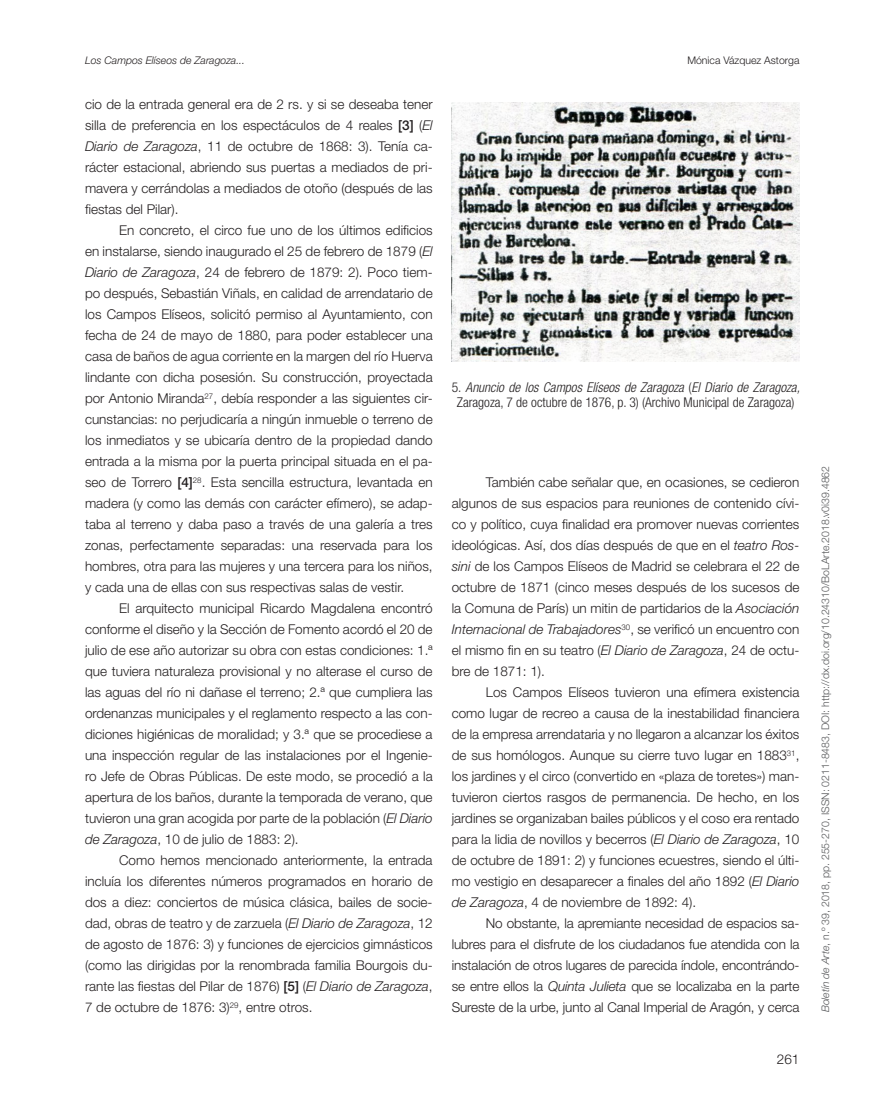
<style>
.page{position:relative;width:893px;height:1106px;background:#fff}
.page>*{position:absolute;margin:0;border:0;box-sizing:border-box;transform-origin:0 0}
.t1{font:300 13.5px/21px "Helvetica Neue LT Std";color:#231f20;text-align:justify}
.t2{font:300 condensed 13.5px/15px "Helvetica Neue LT Std";color:#231f20;text-align:center}
.t3{font:300 10.5px "Helvetica Neue LT Std";color:#57585a}
.t4{font:italic 300 10.5px "Helvetica Neue LT Std";color:#231f20}
.t5{font:300 10.5px "Helvetica Neue LT Std";color:#231f20}
.s1{font-weight:500}
.s2{font-style:italic}
</style>
<div class="page">
<img style="left:451px;top:102px;width:348px;height:259px">
<p class="t4" style="left:85px;top:54px;width:162px">Los Campos Elíseos de Zaragoza...</p>
<p class="t5" style="left:687px;top:54px;width:114px">Mónica Vázquez Astorga</p>
<p class="t1" style="left:85px;top:93px;width:349px">cio de la entrada general era de 2 rs. y si se deseaba tener silla de preferencia en los espectáculos de 4 reales <span class="s1">[3]</span> (<span class="s2">El Diario de Zaragoza</span>, 11 de octubre de 1868: 3). Tenía ca&shy;rácter estacional, abriendo sus puertas a mediados de pri&shy;mavera y cerrándolas a mediados de otoño (después de las fiestas del Pilar).</p>
<p class="t1" style="left:85px;top:219px;width:349px;text-indent:34px">En concreto, el circo fue uno de los últimos edificios en instalarse, siendo inaugurado el 25 de febrero de 1879 (<span class="s2">El Diario de Zaragoza</span>, 24 de febrero de 1879: 2). Poco tiem&shy;po después, Sebastián Viñals, en calidad de arrendatario de los Campos Elíseos, solicitó permiso al Ayuntamiento, con fecha de 24 de mayo de 1880, para poder establecer una casa de baños de agua corriente en la margen del río Huerva lindante con dicha posesión. Su construcción, proyectada por Antonio Miranda<sup>27</sup>, debía responder a las siguientes cir&shy;cunstancias: no perjudicaría a ningún inmueble o terreno de los inmediatos y se ubicaría dentro de la propiedad dando entrada a la misma por la puerta principal situada en el pa&shy;seo de Torrero <span class="s1">[4]</span><sup>28</sup>. Esta sencilla estructura, levantada en madera (y como las demás con carácter efímero), se adap&shy;taba al terreno y daba paso a través de una galería a tres zonas, perfectamente separadas: una reservada para los hombres, otra para las mujeres y una tercera para los niños, y cada una de ellas con sus respectivas salas de vestir.</p>
<p class="t1" style="left:85px;top:597px;width:349px;text-indent:34px">El arquitecto municipal Ricardo Magdalena encontró conforme el diseño y la Sección de Fomento acordó el 20 de julio de ese año autorizar su obra con estas condiciones: 1.ª que tuviera naturaleza provisional y no alterase el curso de las aguas del río ni dañase el terreno; 2.ª que cumpliera las ordenanzas municipales y el reglamento respecto a las con&shy;diciones higiénicas de moralidad; y 3.ª que se procediese a una inspección regular de las instalaciones por el Ingenie&shy;ro Jefe de Obras Públicas. De este modo, se procedió a la apertura de los baños, durante la temporada de verano, que tuvieron una gran acogida por parte de la población (<span class="s2">El Diario de Zaragoza</span>, 10 de julio de 1883: 2).</p>
<p class="t1" style="left:85px;top:849px;width:349px;text-indent:34px">Como hemos mencionado anteriormente, la entrada incluía los diferentes números programados en horario de dos a diez: conciertos de música clásica, bailes de socie&shy;dad, obras de teatro y de zarzuela (<span class="s2">El Diario de Zaragoza</span>, 12 de agosto de 1876: 3) y funciones de ejercicios gimnásticos (como las dirigidas por la renombrada familia Bourgois du&shy;rante las fiestas del Pilar de 1876) <span class="s1">[5]</span> (<span class="s2">El Diario de Zaragoza</span>, 7 de octubre de 1876: 3)<sup>29</sup>, entre otros.</p>
<p class="t2" style="left:452px;top:380px;width:350px">5. <span class="s2">Anuncio de los Campos Elíseos de Zaragoza</span> (<span class="s2">El Diario de Zaragoza,<br></span>Zaragoza, 7 de octubre de 1876, p. 3) (Archivo Municipal de Zaragoza)</p>
<p class="t1" style="left:452px;top:471px;width:349px;text-indent:34px">También cabe señalar que, en ocasiones, se cedieron algunos de sus espacios para reuniones de contenido cívi&shy;co y político, cuya finalidad era promover nuevas corrientes ideológicas. Así, dos días después de que en el <span class="s2">teatro Ros&shy;sini</span> de los Campos Elíseos de Madrid se celebrara el 22 de octubre de 1871 (cinco meses después de los sucesos de la Comuna de París) un mitin de partidarios de la <span class="s2">Asociación Internacional de Trabajadores</span><sup>30</sup>, se verificó un encuentro con el mismo fin en su teatro (<span class="s2">El Diario de Zaragoza</span>, 24 de octu&shy;bre de 1871: 1).</p>
<p class="t1" style="left:452px;top:681px;width:349px;text-indent:34px">Los Campos Elíseos tuvieron una efímera existencia como lugar de recreo a causa de la inestabilidad financiera de la empresa arrendataria y no llegaron a alcanzar los éxitos de sus homólogos. Aunque su cierre tuvo lugar en 1883<sup>31</sup>, los jardines y el circo (convertido en «plaza de toretes») man&shy;tuvieron ciertos rasgos de permanencia. De hecho, en los jardines se organizaban bailes públicos y el coso era rentado para la lidia de novillos y becerros (<span class="s2">El Diario de Zaragoza</span>, 10 de octubre de 1891: 2) y funciones ecuestres, siendo el últi&shy;mo vestigio en desaparecer a finales del año 1892 (<span class="s2">El Diario de Zaragoza</span>, 4 de noviembre de 1892: 4).</p>
<p class="t1" style="left:452px;top:912px;width:349px;text-indent:34px">No obstante, la apremiante necesidad de espacios sa&shy;lubres para el disfrute de los ciudadanos fue atendida con la instalación de otros lugares de parecida índole, encontrándo&shy;se entre ellos la <span class="s2">Quinta Julieta</span> que se localizaba en la parte Sureste de la urbe, junto al Canal Imperial de Aragón, y cerca</p>
<p class="t1" style="left:777px;top:1048px;width:24px">261</p>
<p class="t3" style="left:819px;top:1012px;width:548px;rotate:-90deg"><span class="s2">Boletín de Arte</span>, n.º 39, 2018, pp. 255-270, ISSN: 0211-8483, DOI: http://dx.doi.org/10.24310/BoLArte.2018.v0i39.4862</p>
</div>
